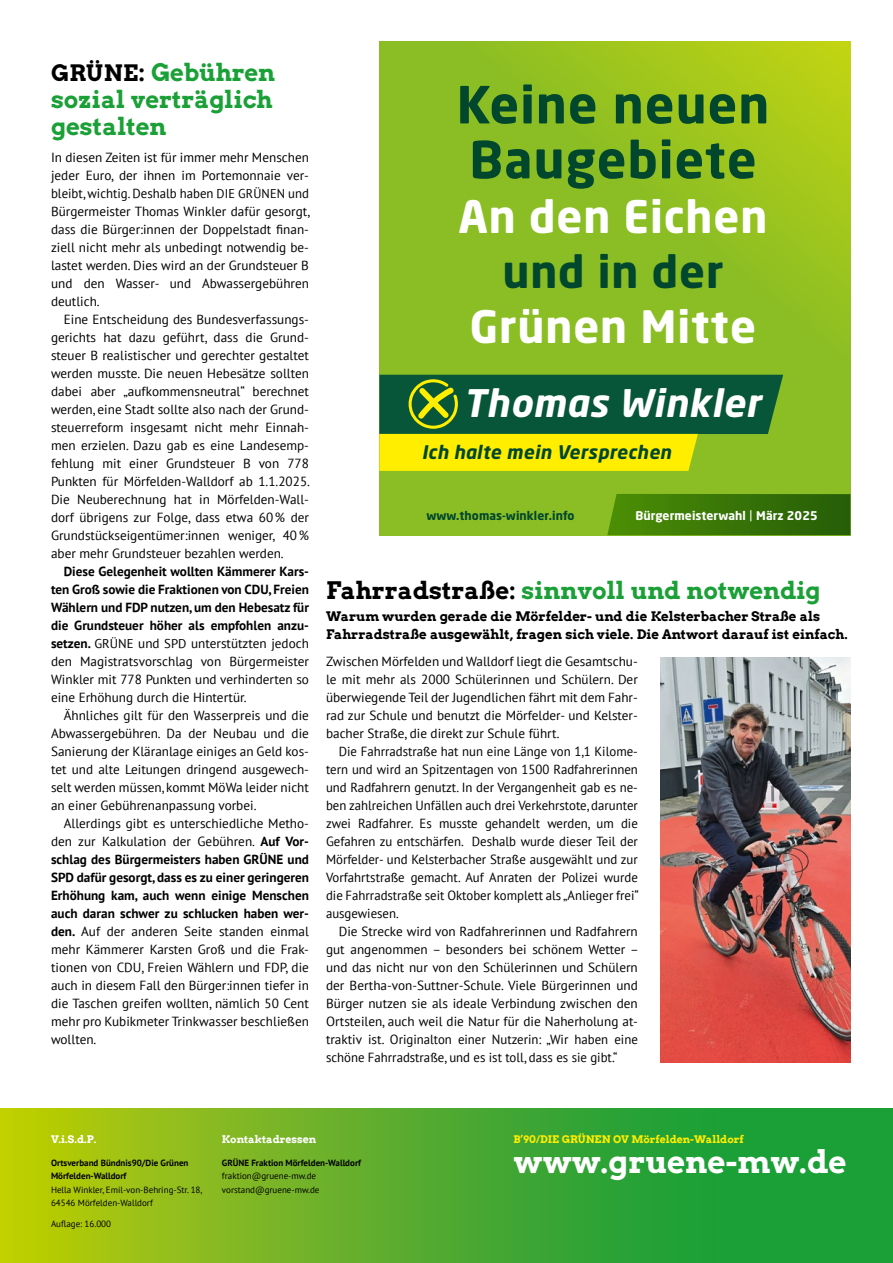
<style>
.page{position:relative;width:893px;height:1263px;background:#fff}
.page>*{position:absolute;margin:0;border:0;box-sizing:border-box;transform-origin:0 0}
.t1{font:700 50.55px/54.9px "Neo Sans Std";letter-spacing:.02em;color:#01472e}
.t2{font:700 44.1px "Neo Sans Std";letter-spacing:.02em;color:#fff}
.t3{font:700 44.1px "Neo Sans Std";letter-spacing:.02em;color:#01472e}
.t4{font:italic 700 37.5px "Neo Sans Std";letter-spacing:.02em;color:#fff}
.t5{font:31.5px "Arvo Gr 00 F Cn";color:#fff}
.t6{font:24px/27px "Arvo Gr 00 F Cn";color:#1ba037;text-align:justify}
.t7{font:italic 700 18.6px "Neo Sans Std";letter-spacing:.02em;color:#01472e}
.t8{font:13.2px/18px "PT Sans";color:#000;text-align:justify}
.t9{font:700 13.2px/18px "PT Sans";color:#000;text-align:justify}
.t10{font:13.2px/18px "Arvo Gruen";color:#000}
.t11{font:700 11.85px "Neo Sans Std";letter-spacing:.005em;color:#fff}
.t12{font:700 11.85px "Neo Sans Std";letter-spacing:.005em;color:#01472e}
.t13{font:10.5px "Arvo Gruen";color:#ffed00}
.t14{font:10.5px "Arvo Gruen";color:#fff}
.t15{font:9px/13.5px "PT Sans";color:#000}
.t16{font:700 9px/13.5px "PT Sans";color:#000}
.s1{font-size:22.5px;color:#000}
.s2{color:#000}
.s3{font-size:12.75px}
.s4{font-weight:400;font-size:12.75px}
.s5{font-weight:400}
.s6{font-weight:700}
</style>
<div class="page">
<svg style="left:0;top:1109px;width:893px;height:154px;background:#58ae29"></svg>
<img style="left:660px;top:657px;width:190px;height:405px">
<div style="left:379px;top:0;width:471px;height:535px;background:#8bbe24"></div>
<svg style="left:379px;top:41px;width:471px;height:334px"></svg>
<svg style="left:607px;top:494px;width:243px;height:41px;background:#3a7607"></svg>
<svg style="left:379px;top:375px;width:404px;height:96px;background:#649124"></svg>
<div style="left:360px;top:0;width:522px;height:41px;background:#fff"></div>
<h3 class="t6" style="left:51px;top:58px;width:226px"><span class="s1">GRÜNE</span><span class="s2">:</span> Gebühren sozial verträglich gestalten</h3>
<p class="t8" style="left:51px;top:148px;width:260px">In diesen Zeiten ist für immer mehr Menschen jeder Euro, der ihnen im Portemonnaie ver&shy;bleibt, wichtig. Deshalb haben <span class="s3">DIE GRÜNEN</span> und Bürgermeister Thomas Winkler dafür gesorgt, dass die Bürger:innen der Doppelstadt finan&shy;ziell nicht mehr als unbedingt notwendig be&shy;lastet werden. Dies wird an der Grundsteuer B und den Wasser- und Abwassergebühren deutlich.</p>
<p class="t8" style="left:51px;top:310px;width:260px;text-indent:13px">Eine Entscheidung des Bundesverfassungs&shy;gerichts hat dazu geführt, dass die Grund&shy;steuer B realistischer und gerechter gestaltet werden musste. Die neuen Hebesätze sollten dabei aber „aufkommensneutral“ berechnet werden, eine Stadt sollte also nach der Grund&shy;steuerreform insgesamt nicht mehr Einnah&shy;men erzielen. Dazu gab es eine Landesemp&shy;fehlung mit einer Grundsteuer B von 778<br>Punkten für Mörfelden-Walldorf ab 1.1.2025.<br>Die Neuberechnung hat in Mörfelden-Wall&shy;dorf übrigens zur Folge, dass etwa 60% der Grundstückseigentümer:innen weniger, 40% aber mehr Grundsteuer bezahlen werden.</p>
<p class="t9" style="left:51px;top:562px;width:259px;text-indent:13px">Diese Gelegenheit wollten Kämmerer Kars&shy;ten Groß sowie die Fraktionen von CDU, Freien Wählern und FDP nutzen, um den Hebesatz für die Grundsteuer höher als empfohlen anzu&shy;setzen. <span class="s4">GRÜNE</span> <span class="s5">und</span> <span class="s4">SPD</span> <span class="s5">unterstützten jedoch den Magistratsvorschlag von Bürgermeister Winkler mit 778 Punkten und verhinderten so eine Erhöhung durch die Hintertür.</span></p>
<p class="t8" style="left:51px;top:706px;width:259px;text-indent:13px">Ähnliches gilt für den Wasserpreis und die Abwassergebühren. Da der Neubau und die Sanierung der Kläranlage einiges an Geld kos&shy;tet und alte Leitungen dringend ausgewech&shy;selt werden müssen, kommt MöWa leider nicht an einer Gebührenanpassung vorbei.</p>
<p class="t8" style="left:51px;top:814px;width:259px;text-indent:13px">Allerdings gibt es unterschiedliche Metho&shy;den zur Kalkulation der Gebühren. <span class="s6">Auf Vor&shy;schlag des Bürgermeisters haben GRÜNE und SPD dafür gesorgt, dass es zu einer geringeren Erhöhung kam, auch wenn einige Menschen auch daran schwer zu schlucken haben wer&shy;den.</span> Auf der anderen Seite standen einmal mehr Kämmerer Karsten Groß und die Frak&shy;tionen von CDU, Freien Wählern und FDP, die auch in diesem Fall den Bürger:innen tiefer in die Taschen greifen wollten, nämlich 50 Cent mehr pro Kubikmeter Trinkwasser beschließen wollten.</p>
<h1 class="t1" style="left:457px;top:76px;width:314px">Keine neuen<br>Baugebiete</h1>
<h2 class="t2" style="left:458px;top:189px;width:311px">An den Eichen</h2>
<h2 class="t3" style="left:502px;top:244px;width:223px">und in der</h2>
<h2 class="t2" style="left:470px;top:299px;width:288px">Grünen Mitte</h2>
<h3 class="t4" style="left:463px;top:379px;width:298px">Thomas Winkler</h3>
<h3 class="t7" style="left:422px;top:441px;width:251px">Ich halte mein Versprechen</h3>
<p class="t12" style="left:426px;top:508px;width:150px">www.thomas-winkler.info</p>
<p class="t11" style="left:635px;top:508px;width:184px">Bürgermeisterwahl <span class="s5">|</span> März 2025</p>
<h3 class="t6" style="left:326px;top:576px;width:496px"><span class="s2">Fahrradstraße:</span> sinnvoll und notwendig</h3>
<p class="t10" style="left:326px;top:607px;width:523px">Warum wurden gerade die Mörfelder- und die Kelsterbacher Straße als<br>Fahrradstraße ausgewählt, fragen sich viele. Die Antwort darauf ist einfach.</p>
<p class="t8" style="left:326px;top:652px;width:313px">Zwischen Mörfelden und Walldorf liegt die Gesamtschu&shy;le mit mehr als 2000 Schülerinnen und Schülern. Der überwiegende Teil der Jugendlichen fährt mit dem Fahr&shy;rad zur Schule und benutzt die Mörfelder- und Kelster&shy;bacher Straße, die direkt zur Schule führt.</p>
<p class="t8" style="left:326px;top:742px;width:314px;text-indent:13px">Die Fahrradstraße hat nun eine Länge von 1,1 Kilome&shy;tern und wird an Spitzentagen von 1500 Radfahrerinnen und Radfahrern genutzt. In der Vergangenheit gab es ne&shy;ben zahlreichen Unfällen auch drei Verkehrstote, darunter zwei Radfahrer. Es musste gehandelt werden, um die Gefahren zu entschärfen. Deshalb wurde dieser Teil der Mörfelder- und Kelsterbacher Straße ausgewählt und zur Vorfahrtstraße gemacht. Auf Anraten der Polizei wurde die Fahrradstraße seit Oktober komplett als „Anlieger frei“ ausgewiesen.</p>
<p class="t8" style="left:326px;top:922px;width:314px;text-indent:13px">Die Strecke wird von Radfahrerinnen und Radfahrern gut angenommen – besonders bei schönem Wetter – und das nicht nur von den Schülerinnen und Schülern der Bertha-von-Suttner-Schule. Viele Bürgerinnen und Bürger nutzen sie als ideale Verbindung zwischen den Ortsteilen, auch weil die Natur für die Naherholung at&shy;traktiv ist. Originalton einer Nutzerin: „Wir haben eine schöne Fahrradstraße, und es ist toll, dass es sie gibt.“</p>
<p class="t14" style="left:51px;top:1132px;width:47px">V.i.S.d.P.</p>
<p class="t16" style="left:51px;top:1155px;width:139px">Ortsverband Bündnis90/Die Grünen<br>Mörfelden-Walldorf</p>
<p class="t15" style="left:51px;top:1182px;width:153px">Hella Winkler, Emil-von-Behring-Str. 18,<br>64546 Mörfelden-Walldorf</p>
<p class="t15" style="left:51px;top:1217px;width:62px">Auflage: 16.000</p>
<p class="t14" style="left:222px;top:1132px;width:96px">Kontaktadressen</p>
<p class="t16" style="left:222px;top:1155px;width:141px">GRÜNE Fraktion Mörfelden-Walldorf</p>
<p class="t15" style="left:222px;top:1169px;width:99px">fraktion@gruene-mw.de vorstand@gruene-mw.de</p>
<p class="t13" style="left:513px;top:1132px;width:232px">B’90/DIE GRÜNEN OV Mörfelden-Walldorf</p>
<h3 class="t5" style="left:513px;top:1140px;width:335px">www.gruene-mw.de</h3>
</div>
